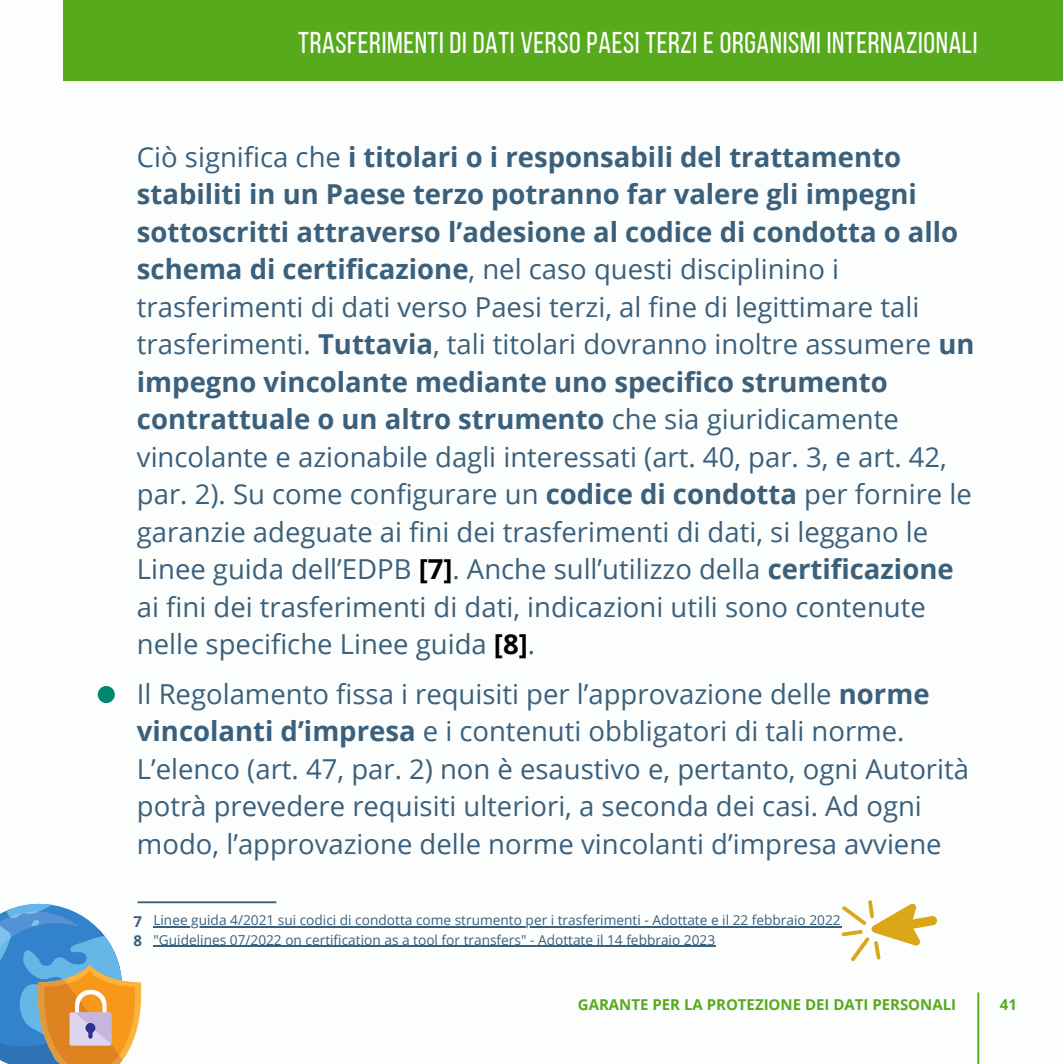
<style>
.page{position:relative;width:1063px;height:1064px;background:#fff}
.page>*{position:absolute;margin:0;border:0;box-sizing:border-box;transform-origin:0 0}
.t1{font:30px "Bebas Neue";letter-spacing:.02em;color:#fff}
.t2{font:27.5px/37.5px "Open Sans";color:#3a607c}
.t3{font:700 15px "Open Sans";color:#56aa1c}
.t4{font:13.75px/19.2px "Open Sans";color:#3a607c}
.s1{font-weight:700}
.s2{font-weight:700;color:#000}
.s3{font-weight:700;font-size:15px}
</style>
<div class="page">
<div style="left:98px;top:685px;width:17px;height:18px;background:#008772;border-radius:50%"></div>
<svg style="left:0;top:903px;width:149px;height:159px"></svg>
<hr style="left:138px;top:901px;width:138px;height:1px;background:#3a607c">
<hr style="left:153px;top:926px;width:688px;height:1px;background:#3a607c">
<svg style="left:840px;top:900px;width:97px;height:61px"></svg>
<hr style="left:153px;top:945px;width:563px;height:1px;background:#3a607c">
<div style="left:63px;top:0;width:999px;height:80px;background:#56aa1c"></div>
<hr style="left:977px;top:992px;width:2px;height:70px;background:#56aa1c">
<p class="t1" style="left:298px;top:31px;width:680px">TRASFERIMENTI DI DATI VERSO PAESI TERZI E ORGANISMI INTERNAZIONALI</p>
<p class="t2" style="left:137px;top:137px;width:839px">Ciò significa che <span class="s1">i titolari o i responsabili del trattamento stabiliti in un Paese terzo potranno far valere gli impegni sottoscritti attraverso l’adesione al codice di condotta o allo schema di certificazione</span>, nel caso questi disciplinino i trasferimenti di dati verso Paesi terzi, al fine di legittimare tali trasferimenti. <span class="s1">Tuttavia</span>, tali titolari dovranno inoltre assumere <span class="s1">un impegno vincolante mediante uno specifico strumento contrattuale o un altro strumento</span> che sia giuridicamente vincolante e azionabile dagli interessati (art. 40, par. 3, e art. 42, par. 2). Su come configurare un <span class="s1">codice di condotta</span> per fornire le garanzie adeguate ai fini dei trasferimenti di dati, si leggano le Linee guida dell’EDPB <span class="s2">[7]</span>. Anche sull’utilizzo della <span class="s1">certificazione </span>ai fini dei trasferimenti di dati, indicazioni utili sono contenute nelle specifiche Linee guida <span class="s2">[8]</span>.</p>
<p class="t2" style="left:137px;top:674px;width:833px">Il Regolamento fissa i requisiti per l’approvazione delle <span class="s1">norme vincolanti d’impresa</span> e i contenuti obbligatori di tali norme.<br>L’elenco (art. 47, par. 2) non è esaustivo e, pertanto, ogni Autorità potrà prevedere requisiti ulteriori, a seconda dei casi. Ad ogni modo, l’approvazione delle norme vincolanti d’impresa avviene</p>
<p class="t4" style="left:133px;top:910px;width:709px"><span class="s3">7</span> Linee guida 4/2021 sui codici di condotta come strumento per i trasferimenti - Adottate e il 22 febbraio 2022<br><span class="s3">8</span> "Guidelines 07/2022 on certification as a tool for transfers" - Adottate il 14 febbraio 2023</p>
<p class="t3" style="left:578px;top:993px;width:380px">GARANTE PER LA PROTEZIONE DEI DATI PERSONALI</p>
<p class="t3" style="left:1000px;top:993px;width:19px">41</p>
</div>
